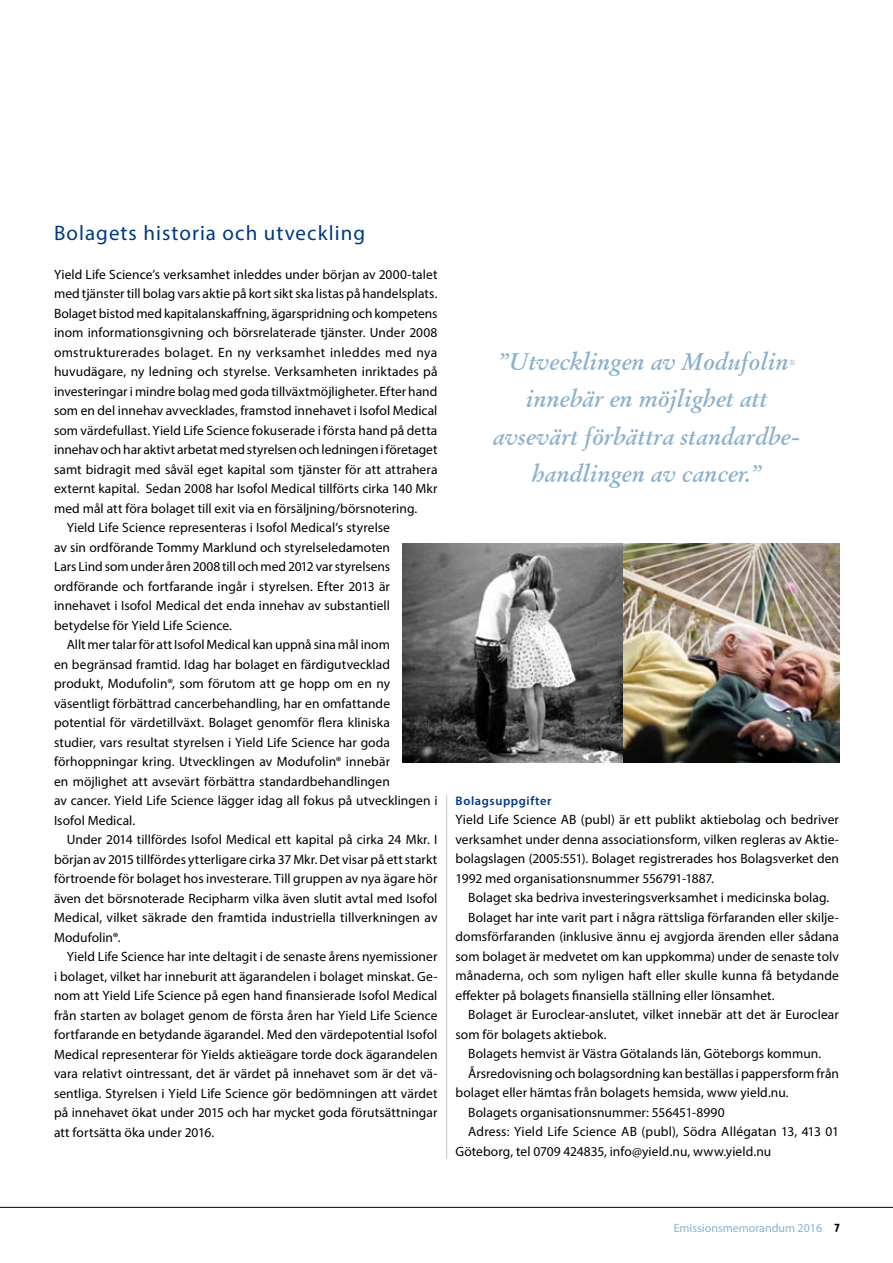
<style>
.page{position:relative;width:893px;height:1263px;background:#fff}
.page>*{position:absolute;margin:0;border:0;box-sizing:border-box;transform-origin:0 0}
.t1{font:italic 700 24px/37.5px "Original Garamond BT";color:#8bb1cd;text-align:center}
.t2{font:21px "Myriad Pro";letter-spacing:.05em;color:#003882}
.t3{font:13.5px/19.5px "Myriad Pro";letter-spacing:.005em;color:#000;text-align:justify}
.t4{font:13.5px "Myriad Pro";letter-spacing:.025em;color:#000}
.t5{font:600 12.45px "Myriad Pro";letter-spacing:.05em;color:#003882}
.t6{font:12px "Myriad Pro";color:#8bb1cd}
.t7{font:7.8px "Original Garamond BT";color:#8bb1cd}
.s1{font-family:"Humanist 521 BT";font-weight:700;font-stretch:condensed;color:#000}
</style>
<div class="page">
<hr style="left:0;top:1207px;width:893px;height:1px;background:#000">
<img style="left:622px;top:544px;width:217px;height:218px">
<img style="left:403px;top:544px;width:219px;height:218px">
<hr style="left:446px;top:795px;width:1px;height:364px;background:#c5c6c8">
<h2 class="t2" style="left:54px;top:220px;width:313px">Bolagets historia och utveckling</h2>
<p class="t3" style="left:54px;top:264px;width:385px">Yield Life Science’s verksamhet inleddes under början av 2000-talet</p>
<p class="t3" style="left:54px;top:284px;width:385px">med tjänster till bolag vars aktie på kort sikt ska listas på handelsplats.</p>
<p class="t3" style="left:54px;top:303px;width:385px">Bolaget bistod med kapitalanskaffning, ägarspridning och kompetens</p>
<p class="t3" style="left:54px;top:323px;width:385px">inom informationsgivning och börsrelaterade tjänster. Under 2008</p>
<p class="t4" style="left:54px;top:344px;width:385px">omstrukturerades bolaget. En ny verksamhet inleddes med nya</p>
<p class="t3" style="left:54px;top:362px;width:385px">huvudägare, ny ledning och styrelse. Verksamheten inriktades på</p>
<p class="t3" style="left:54px;top:381px;width:385px">investeringar i mindre bolag med goda tillväxtmöjligheter. Efter hand</p>
<p class="t3" style="left:54px;top:401px;width:385px">som en del innehav avvecklades, framstod innehavet i Isofol Medical</p>
<p class="t3" style="left:54px;top:420px;width:385px">som värdefullast. Yield Life Science fokuserade i första hand på detta</p>
<p class="t3" style="left:54px;top:440px;width:385px">innehav och har aktivt arbetat med styrelsen och ledningen i företaget</p>
<p class="t3" style="left:54px;top:459px;width:385px">samt bidragit med såväl eget kapital som tjänster för att attrahera</p>
<p class="t3" style="left:54px;top:479px;width:385px">externt kapital. Sedan 2008 har Isofol Medical tillförts cirka 140 Mkr</p>
<p class="t3" style="left:54px;top:498px;width:365px">med mål att föra bolaget till exit via en försäljning/börsnotering.</p>
<p class="t3" style="left:67px;top:518px;width:325px">Yield Life Science representeras i Isofol Medical’s styrelse</p>
<p class="t3" style="left:54px;top:537px;width:338px">av sin ordförande Tommy Marklund och styrelseledamoten</p>
<p class="t3" style="left:54px;top:557px;width:338px">Lars Lind som under åren 2008 till och med 2012 var styrelsens</p>
<p class="t3" style="left:54px;top:576px;width:338px">ordförande och fortfarande ingår i styrelsen. Efter 2013 är</p>
<p class="t3" style="left:54px;top:596px;width:337px">innehavet i Isofol Medical det enda innehav av substantiell</p>
<p class="t3" style="left:54px;top:615px;width:180px">betydelse för Yield Life Science.</p>
<p class="t3" style="left:67px;top:635px;width:325px">Allt mer talar för att Isofol Medical kan uppnå sina mål inom</p>
<p class="t3" style="left:54px;top:654px;width:338px">en begränsad framtid. Idag har bolaget en färdigutvecklad</p>
<p class="t3" style="left:54px;top:674px;width:338px">produkt, Modufolin®, som förutom att ge hopp om en ny</p>
<p class="t3" style="left:54px;top:693px;width:338px">väsentligt förbättrad cancerbehandling, har en omfattande</p>
<p class="t3" style="left:54px;top:713px;width:337px">potential för värdetillväxt. Bolaget genomför flera kliniska</p>
<p class="t3" style="left:54px;top:732px;width:338px">studier, vars resultat styrelsen i Yield Life Science har goda</p>
<p class="t3" style="left:54px;top:752px;width:338px">förhoppningar kring. Utvecklingen av Modufolin® innebär</p>
<p class="t3" style="left:54px;top:771px;width:337px">en möjlighet att avsevärt förbättra standardbehandlingen</p>
<p class="t3" style="left:54px;top:791px;width:385px">av cancer. Yield Life Science lägger idag all fokus på utvecklingen i</p>
<p class="t3" style="left:54px;top:810px;width:83px">Isofol Medical.</p>
<p class="t3" style="left:67px;top:830px;width:372px">Under 2014 tillfördes Isofol Medical ett kapital på cirka 24 Mkr. I</p>
<p class="t3" style="left:54px;top:849px;width:385px">början av 2015 tillfördes ytterligare cirka 37 Mkr. Det visar på ett starkt</p>
<p class="t3" style="left:54px;top:869px;width:385px">förtroende för bolaget hos investerare. Till gruppen av nya ägare hör</p>
<p class="t3" style="left:54px;top:888px;width:385px">även det börsnoterade Recipharm vilka även slutit avtal med Isofol</p>
<p class="t3" style="left:54px;top:908px;width:385px">Medical, vilket säkrade den framtida industriella tillverkningen av</p>
<p class="t3" style="left:54px;top:927px;width:68px">Modufolin®.</p>
<p class="t3" style="left:67px;top:947px;width:372px">Yield Life Science har inte deltagit i de senaste årens nyemissioner</p>
<p class="t3" style="left:54px;top:966px;width:385px">i bolaget, vilket har inneburit att ägarandelen i bolaget minskat. Ge-</p>
<p class="t3" style="left:54px;top:986px;width:385px">nom att Yield Life Science på egen hand finansierade Isofol Medical</p>
<p class="t3" style="left:54px;top:1005px;width:385px">från starten av bolaget genom de första åren har Yield Life Science</p>
<p class="t3" style="left:54px;top:1025px;width:385px">fortfarande en betydande ägarandel. Med den värdepotential Isofol</p>
<p class="t3" style="left:54px;top:1044px;width:385px">Medical representerar för Yields aktieägare torde dock ägarandelen</p>
<p class="t3" style="left:54px;top:1064px;width:385px">vara relativt ointressant, det är värdet på innehavet som är det vä-</p>
<p class="t3" style="left:54px;top:1083px;width:385px">sentliga. Styrelsen i Yield Life Science gör bedömningen att värdet</p>
<p class="t3" style="left:54px;top:1103px;width:385px">på innehavet ökat under 2015 och har mycket goda förutsättningar</p>
<p class="t3" style="left:54px;top:1122px;width:162px">att fortsätta öka under 2016.</p>
<h1 class="t1" style="left:499px;top:343px;width:292px">”Utvecklingen av Modufolin</h1>
<p class="t7" style="left:789px;top:358px;width:8px">®</p>
<h1 class="t1" style="left:493px;top:380px;width:309px">innebär en möjlighet att avsevärt förbättra standardbe&shy;handlingen av cancer.”</h1>
<p class="t5" style="left:455px;top:792px;width:98px">Bolagsuppgifter</p>
<p class="t3" style="left:455px;top:809px;width:385px">Yield Life Science AB (publ) är ett publikt aktiebolag och bedriver verksamhet under denna associationsform, vilken regleras av Aktie&shy;bolagslagen (2005:551). Bolaget registrerades hos Bolagsverket den 1992 med organisationsnummer 556791-1887.</p>
<p class="t3" style="left:468px;top:887px;width:363px">Bolaget ska bedriva investeringsverksamhet i medicinska bolag.</p>
<p class="t3" style="left:468px;top:907px;width:372px">Bolaget har inte varit part i några rättsliga förfaranden eller skilje-</p>
<p class="t3" style="left:455px;top:926px;width:385px">domsförfaranden (inklusive ännu ej avgjorda ärenden eller sådana</p>
<p class="t3" style="left:455px;top:946px;width:385px">som bolaget är medvetet om kan uppkomma) under de senaste tolv</p>
<p class="t3" style="left:455px;top:965px;width:385px">månaderna, och som nyligen haft eller skulle kunna få betydande</p>
<p class="t3" style="left:455px;top:985px;width:321px">effekter på bolagets finansiella ställning eller lönsamhet.</p>
<p class="t3" style="left:468px;top:1004px;width:372px">Bolaget är Euroclear-anslutet, vilket innebär att det är Euroclear</p>
<p class="t3" style="left:455px;top:1024px;width:153px">som för bolagets aktiebok.</p>
<p class="t3" style="left:468px;top:1043px;width:354px">Bolagets hemvist är Västra Götalands län, Göteborgs kommun.</p>
<p class="t3" style="left:468px;top:1063px;width:372px">Årsredovisning och bolagsordning kan beställas i pappersform från</p>
<p class="t3" style="left:455px;top:1082px;width:335px">bolaget eller hämtas från bolagets hemsida, www yield.nu.</p>
<p class="t3" style="left:468px;top:1102px;width:258px">Bolagets organisationsnummer: 556451-8990</p>
<p class="t3" style="left:468px;top:1121px;width:372px">Adress: Yield Life Science AB (publ), Södra Allégatan 13, 413 01</p>
<p class="t3" style="left:455px;top:1141px;width:317px">Göteborg, tel 0709 424835, info@yield.nu, www.yield.nu</p>
<p class="t6" style="left:674px;top:1220px;width:168px">Emissionsmemorandum 2016 <span class="s1">7</span></p>
</div>
